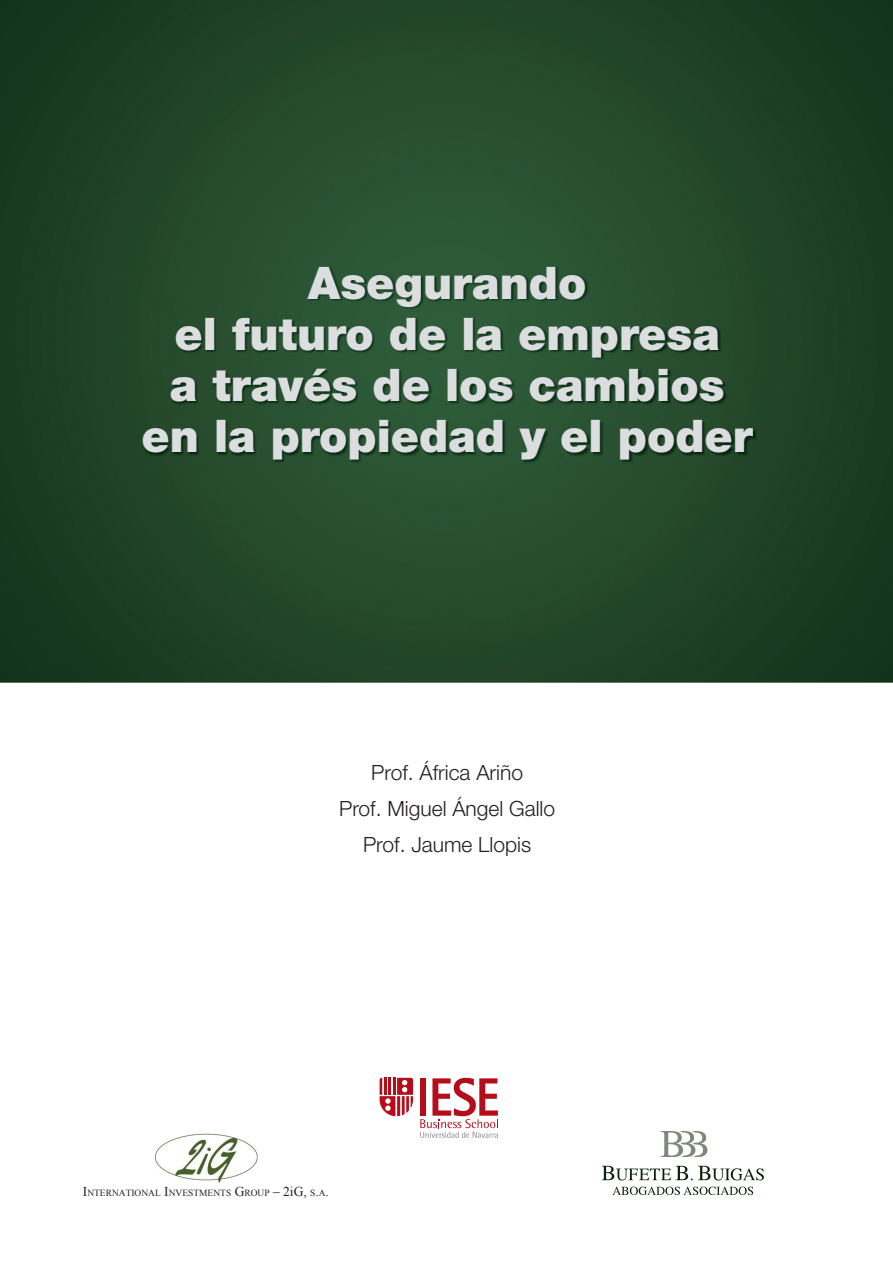
<style>
.page{position:relative;width:893px;height:1264px;background:#fff}
.page>*{position:absolute;margin:0;border:0;box-sizing:border-box;transform-origin:0 0}
.t1{font:900 45px/51px "Helvetica Neue";color:#dcdddf;text-align:center}
.t2{font:300 21px/36px "Helvetica Neue";color:#231f20;text-align:center}
.t3{font:9.45px "Times New Roman";color:#231f20}
.s1{font-size:13.5px}
</style>
<div class="page">
<img style="left:0;top:0;width:892px;height:682px">
<img style="left:143px;top:266px;width:614px;height:197px">
<svg style="left:601px;top:1165px;width:91px;height:15px"></svg>
<svg style="left:698px;top:1165px;width:65px;height:15px"></svg>
<svg style="left:612px;top:1186px;width:141px;height:9px"></svg>
<svg style="left:660px;top:1131px;width:47px;height:26px"></svg>
<img style="left:155px;top:1133px;width:103px;height:50px">
<svg style="left:420px;top:1077px;width:78px;height:60px"></svg>
<svg style="left:379px;top:1077px;width:34px;height:39px"></svg>
<p class="t1" style="left:141px;top:261px;width:613px">Asegurando<br>el futuro de la empresa<br>a través de los cambios en la propiedad y el poder</p>
<p class="t2" style="left:339px;top:756px;width:217px">Prof. África Ariño<br>Prof. Miguel Ángel Gallo<br>Prof. Jaume Llopis</p>
<p class="t3" style="left:83px;top:1187px;width:247px"><span class="s1">I</span>NTERNATIONAL <span class="s1">I</span>NVESTMENTS <span class="s1">G</span>ROUP <span class="s1">– 2iG,</span> S<span class="s1">.</span>A<span class="s1">.</span></p>
</div>
